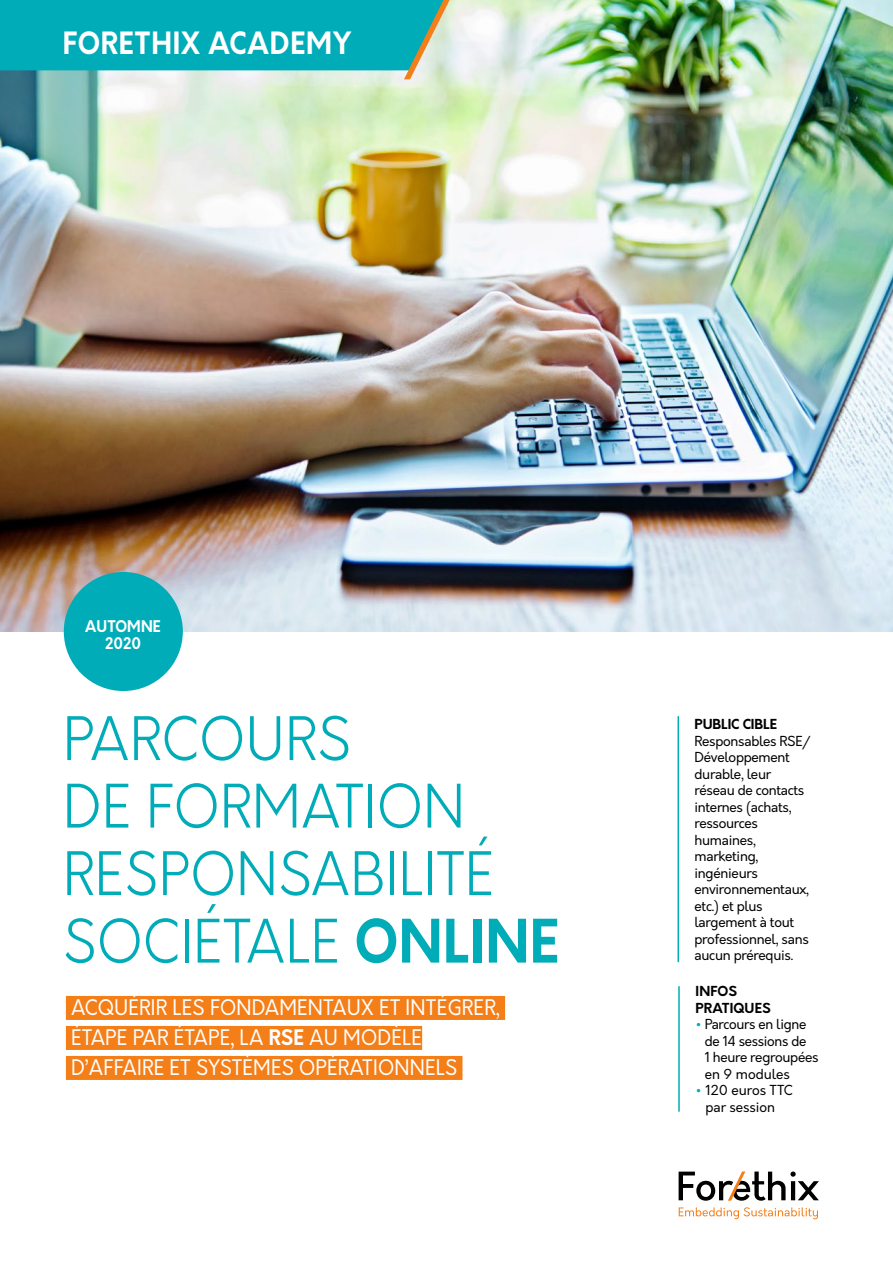
<style>
.page{position:relative;width:893px;height:1263px;background:#fff}
.page>*{position:absolute;margin:0;border:0;box-sizing:border-box;transform-origin:0 0}
.t1{font:300 58.5px/67.5px "Orkney";letter-spacing:.01em;color:#00acb8;scale:.93 1}
.t2{font:700 30px "Orkney";letter-spacing:.03em;color:#fff;scale:.92 1}
.t3{font:21px/30px "Orkney";letter-spacing:.01em;color:#fff;scale:.92 1}
.t4{font:700 15.75px/17.2px "Orkney";letter-spacing:.01em;color:#fff;text-align:center;scale:.92 1}
.t5{font:13.5px/16.5px "Orkney";letter-spacing:-.02em;color:#000}
.t6{font:13.5px/16.5px "Orkney";color:#000;text-align:center}
.t7{font:700 13.5px/16.5px "Orkney";letter-spacing:.01em;color:#000}
.t8{font:700 13.5px "Orkney";letter-spacing:-.01em;color:#000}
.s1{font-weight:700}
.s2{color:#00acb8}
</style>
<div class="page">
<img style="left:0;top:0;width:893px;height:631px">
<div style="left:66px;top:996px;width:439px;height:24px;background:#f47e18"></div>
<div style="left:66px;top:1026px;width:356px;height:24px;background:#f47e18"></div>
<div style="left:66px;top:1056px;width:396px;height:24px;background:#f47e18"></div>
<hr style="left:677px;top:716px;width:2px;height:246px;background:#00acb8">
<hr style="left:678px;top:986px;width:2px;height:126px;background:#00acb8">
<svg style="left:679px;top:1171px;width:140px;height:30px"></svg>
<svg style="left:679px;top:1207px;width:139px;height:12px"></svg>
<div style="left:64px;top:572px;width:119px;height:119px;background:#00acb8;border-radius:50%"></div>
<svg style="left:0;top:0;width:450px;height:79px"></svg>
<h2 class="t2" style="left:63px;top:23px;width:316px">FORETHIX ACADEMY</h2>
<p class="t4" style="left:85px;top:618px;width:84px">AUTOMNE<br>2020</p>
<h1 class="t1" style="left:63px;top:706px;width:535px">PARCOURS<br>DE FORMATION<br>RESPONSABILITÉ<br>SOCIÉTALE <span class="s1">ONLINE</span></h1>
<h3 class="t3" style="left:71px;top:993px;width:468px">ACQUÉRIR LES FONDAMENTAUX ET INTÉGRER,<br>ÉTAPE PAR ÉTAPE, LA <span class="s1">RSE</span> AU MODÈLE<br>D’AFFAIRE ET SYSTÈMES OPÉRATIONNELS</h3>
<p class="t8" style="left:695px;top:715px;width:84px">PUBLIC CIBLE</p>
<p class="t5" style="left:694px;top:733px;width:117px">Responsables RSE/<br>Développement durable, leur réseau de contacts internes (achats, ressources humaines, marketing, ingénieurs environnementaux, etc.) et plus largement à tout professionnel, sans aucun prérequis.</p>
<p class="t7" style="left:696px;top:983px;width:77px">INFOS<br>PRATIQUES</p>
<p class="t5" style="left:705px;top:1016px;width:115px;text-indent:-9px"><span class="s2">•</span> Parcours en ligne de 14 sessions de<br>1 heure regroupées en 9 modules</p>
<p class="t6" style="left:695px;top:1082px;width:99px"><span class="s2">•</span> 120 euros TTC par session</p>
</div>
